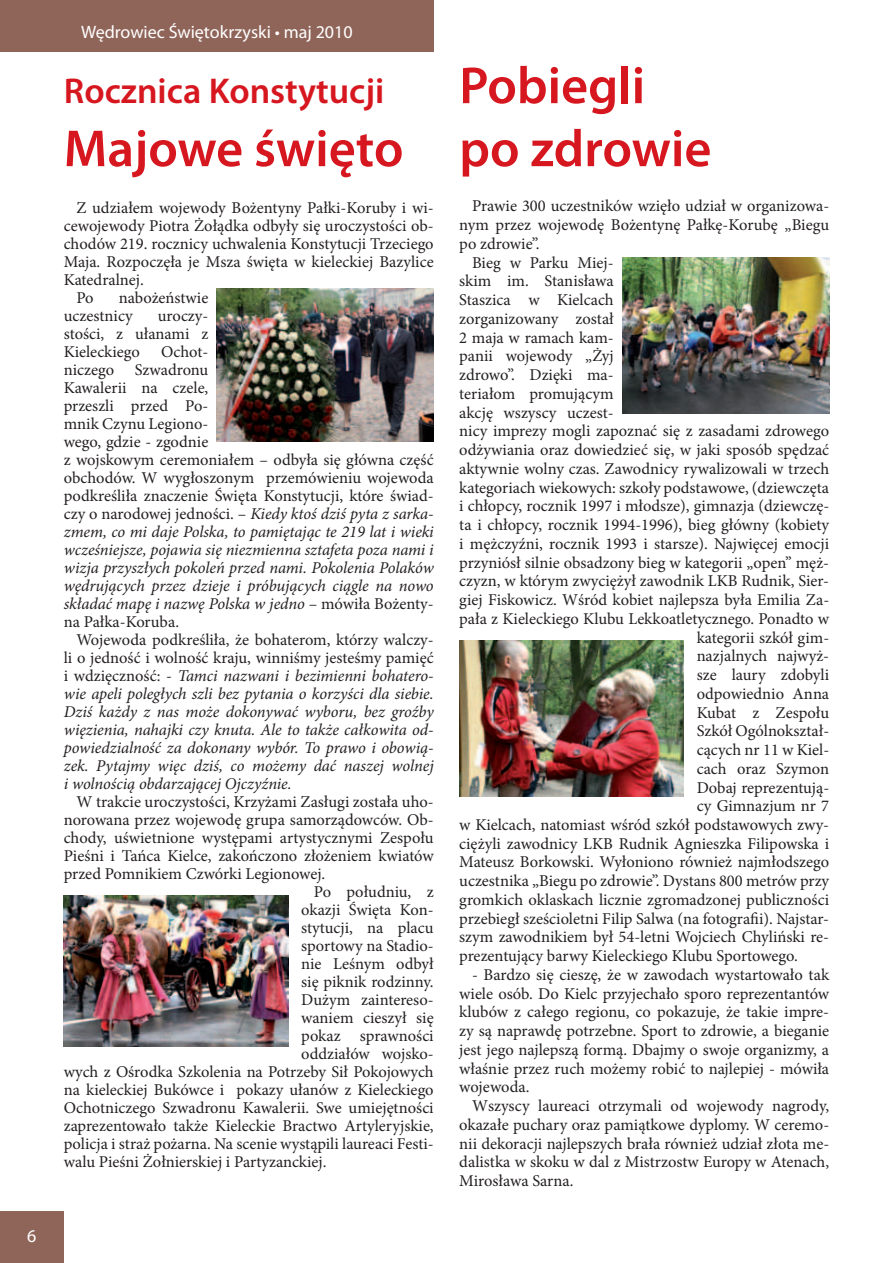
<style>
.page{position:relative;width:893px;height:1263px;background:#fff}
.page>*{position:absolute;margin:0;border:0;box-sizing:border-box;transform-origin:0 0}
.t1{font:600 52.5px/63px "Myriad Pro";color:#d7171f}
.t2{font:600 36px "Myriad Pro";color:#d7171f}
.t3{font:18px "Myriad Pro";color:#fff}
.t4{font:16.5px/18px "Minion Pro";color:#231f20;text-align:justify}
.t5{font:italic 16.5px/18px "Minion Pro";letter-spacing:-.005em;color:#231f20;text-align:justify}
.s1{font-style:italic}
.s2{font-style:normal}
</style>
<div class="page">
<div style="left:0;top:0;width:434px;height:51px;background:#906559"></div>
<div style="left:0;top:1212px;width:64px;height:51px;background:#906559"></div>
<img style="left:217px;top:289px;width:217px;height:153px">
<img style="left:64px;top:895px;width:224px;height:151px">
<img style="left:459px;top:640px;width:225px;height:156px">
<img style="left:622px;top:257px;width:207px;height:156px">
<p class="t3" style="left:27px;top:1225px;width:11px">6</p>
<p class="t3" style="left:81px;top:21px;width:273px">Wędrowiec Świętokrzyski • maj 2010</p>
<h2 class="t2" style="left:64px;top:68px;width:322px">Rocznica Konstytucji</h2>
<h1 class="t1" style="left:64px;top:116px;width:341px">Majowe święto</h1>
<p class="t4" style="left:77px;top:198px;width:359px">Z udziałem wojewody Bożentyny Pałki-Koruby i wi-</p>
<p class="t4" style="left:64px;top:216px;width:371px">cewojewody Piotra Żołądka odbyły się uroczystości ob-</p>
<p class="t4" style="left:64px;top:234px;width:371px">chodów 219. rocznicy uchwalenia Konstytucji Trzeciego</p>
<p class="t4" style="left:64px;top:252px;width:371px">Maja. Rozpoczęła je Msza święta w kieleckiej Bazylice</p>
<p class="t4" style="left:64px;top:270px;width:82px">Katedralnej.</p>
<p class="t4" style="left:77px;top:288px;width:19px">Po</p>
<p class="t4" style="left:64px;top:288px;width:146px;text-indent:55px">nabożeństwie uczestnicy</p>
<p class="t4" style="left:64px;top:306px;width:146px;text-indent:94px">uroczy&shy;stości, z ułanami z Kieleckiego</p>
<p class="t4" style="left:64px;top:342px;width:371px;text-align:left;text-indent:97px">Ochot-<br>niczego Szwadronu<br>Kawalerii na czele,<br>przeszli przed Po-<br>mnik Czynu Legiono-<br>wego, gdzie - zgodnie<br>z wojskowym ceremoniałem – odbyła się główna część obchodów. W wygłoszonym przemówieniu wojewoda podkreśliła znaczenie Święta Konstytucji, które świad&shy;czy o narodowej jedności. – <span class="s1">Kiedy ktoś dziś pyta z sarka&shy;zmem, co mi daje Polska, to pamiętając te 219 lat i wieki wcześniejsze, pojawia się niezmienna sztafeta poza nami i wizja przyszłych pokoleń przed nami. Pokolenia Polaków wędrujących przez dzieje i próbujących ciągle na nowo składać mapę i nazwę Polska w jedno</span> – mówiła Bożenty&shy;na Pałka-Koruba.</p>
<p class="t5" style="left:64px;top:630px;width:371px;text-indent:13px"><span class="s2">Wojewoda podkreśliła, że bohaterom, którzy walczy&shy;li o jedność i wolność kraju, winniśmy jesteśmy pamięć i wdzięczność: -</span> Tamci nazwani i bezimienni bohatero&shy;wie apeli poległych szli bez pytania o korzyści dla siebie.<br>Dziś każdy z nas może dokonywać wyboru, bez groźby więzienia, nahajki czy knuta. Ale to także całkowita od&shy;powiedzialność za dokonany wybór. To prawo i obowią&shy;zek. Pytajmy więc dziś, co możemy dać naszej wolnej i wolnością obdarzającej Ojczyźnie.</p>
<p class="t4" style="left:77px;top:792px;width:359px">W trakcie uroczystości, Krzyżami Zasługi została uho-</p>
<p class="t4" style="left:64px;top:810px;width:371px">norowana przez wojewodę grupa samorządowców. Ob-</p>
<p class="t4" style="left:64px;top:828px;width:371px">chody, uświetnione występami artystycznymi Zespołu</p>
<p class="t4" style="left:64px;top:846px;width:371px">Pieśni i Tańca Kielce, zakończono złożeniem kwiatów</p>
<p class="t4" style="left:64px;top:864px;width:263px">przed Pomnikiem Czwórki Legionowej.</p>
<p class="t4" style="left:314px;top:882px;width:121px">Po południu, z</p>
<p class="t4" style="left:301px;top:900px;width:134px">okazji Święta Kon-</p>
<p class="t4" style="left:301px;top:918px;width:134px">stytucji, na placu</p>
<p class="t4" style="left:301px;top:936px;width:134px">sportowy na Stadio-</p>
<p class="t4" style="left:301px;top:954px;width:134px">nie Leśnym odbył</p>
<p class="t4" style="left:301px;top:972px;width:134px">się piknik rodzinny.</p>
<p class="t4" style="left:301px;top:990px;width:134px">Dużym zaintereso-</p>
<p class="t4" style="left:301px;top:1008px;width:134px">waniem cieszył się</p>
<p class="t4" style="left:301px;top:1026px;width:134px">pokaz sprawności</p>
<p class="t4" style="left:301px;top:1044px;width:134px">oddziałów wojsko-</p>
<p class="t4" style="left:64px;top:1062px;width:371px">wych z Ośrodka Szkolenia na Potrzeby Sił Pokojowych</p>
<p class="t4" style="left:64px;top:1080px;width:371px">na kieleckiej Bukówce i pokazy ułanów z Kieleckiego</p>
<p class="t4" style="left:64px;top:1098px;width:371px">Ochotniczego Szwadronu Kawalerii. Swe umiejętności</p>
<p class="t4" style="left:64px;top:1116px;width:371px">zaprezentowało także Kieleckie Bractwo Artyleryjskie,</p>
<p class="t4" style="left:64px;top:1134px;width:371px">policja i straż pożarna. Na scenie wystąpili laureaci Festi-</p>
<p class="t4" style="left:64px;top:1152px;width:264px">walu Pieśni Żołnierskiej i Partyzanckiej.</p>
<h1 class="t1" style="left:459px;top:53px;width:254px">Pobiegli po zdrowie</h1>
<p class="t4" style="left:472px;top:197px;width:359px">Prawie 300 uczestników wzięło udział w organizowa-</p>
<p class="t4" style="left:459px;top:216px;width:371px">nym przez wojewodę Bożentynę Pałkę-Korubę „Biegu</p>
<p class="t4" style="left:459px;top:235px;width:82px">po zdrowie”.</p>
<p class="t4" style="left:472px;top:253px;width:143px">Bieg w Parku Miej-</p>
<p class="t4" style="left:459px;top:272px;width:156px">skim im. Stanisława</p>
<p class="t4" style="left:459px;top:291px;width:156px">Staszica w Kielcach</p>
<p class="t4" style="left:459px;top:310px;width:156px">zorganizowany został</p>
<p class="t4" style="left:459px;top:328px;width:156px">2 maja w ramach kam-</p>
<p class="t4" style="left:459px;top:347px;width:156px">panii wojewody „Żyj</p>
<p class="t4" style="left:459px;top:366px;width:156px">zdrowo”. Dzięki ma-</p>
<p class="t4" style="left:459px;top:385px;width:156px">teriałom promującym</p>
<p class="t4" style="left:459px;top:403px;width:156px">akcję wszyscy uczest-</p>
<p class="t4" style="left:459px;top:422px;width:371px">nicy imprezy mogli zapoznać się z zasadami zdrowego</p>
<p class="t4" style="left:459px;top:441px;width:371px">odżywiania oraz dowiedzieć się, w jaki sposób spędzać</p>
<p class="t4" style="left:459px;top:460px;width:371px">aktywnie wolny czas. Zawodnicy rywalizowali w trzech</p>
<p class="t4" style="left:459px;top:478px;width:371px">kategoriach wiekowych: szkoły podstawowe, (dziewczęta</p>
<p class="t4" style="left:459px;top:497px;width:371px">i chłopcy, rocznik 1997 i młodsze), gimnazja (dziewczę-</p>
<p class="t4" style="left:459px;top:516px;width:371px">ta i chłopcy, rocznik 1994-1996), bieg główny (kobiety</p>
<p class="t4" style="left:459px;top:535px;width:371px">i mężczyźni, rocznik 1993 i starsze). Najwięcej emocji</p>
<p class="t4" style="left:459px;top:553px;width:371px">przyniósł silnie obsadzony bieg w kategorii „open” męż-</p>
<p class="t4" style="left:459px;top:572px;width:371px">czyzn, w którym zwyciężył zawodnik LKB Rudnik, Sier-</p>
<p class="t4" style="left:459px;top:591px;width:371px">giej Fiskowicz. Wśród kobiet najlepsza była Emilia Za-</p>
<p class="t4" style="left:459px;top:610px;width:371px">pała z Kieleckiego Klubu Lekkoatletycznego. Ponadto w</p>
<p class="t4" style="left:697px;top:628px;width:134px">kategorii szkół gim-</p>
<p class="t4" style="left:697px;top:647px;width:134px">nazjalnych najwyż-</p>
<p class="t4" style="left:697px;top:666px;width:134px">sze laury zdobyli</p>
<p class="t4" style="left:697px;top:685px;width:134px">odpowiednio Anna</p>
<p class="t4" style="left:697px;top:703px;width:134px">Kubat z Zespołu</p>
<p class="t4" style="left:697px;top:722px;width:134px">Szkół Ogólnokształ-</p>
<p class="t4" style="left:697px;top:741px;width:134px">cących nr 11 w Kiel-</p>
<p class="t4" style="left:697px;top:759px;width:134px">cach oraz Szymon</p>
<p class="t4" style="left:697px;top:778px;width:134px">Dobaj reprezentują-</p>
<p class="t4" style="left:697px;top:797px;width:134px">cy Gimnazjum nr 7</p>
<p class="t4" style="left:459px;top:816px;width:371px">w Kielcach, natomiast wśród szkół podstawowych zwy-</p>
<p class="t4" style="left:459px;top:834px;width:371px">ciężyli zawodnicy LKB Rudnik Agnieszka Filipowska i</p>
<p class="t4" style="left:459px;top:853px;width:371px">Mateusz Borkowski. Wyłoniono również najmłodszego</p>
<p class="t4" style="left:459px;top:872px;width:371px">uczestnika „Biegu po zdrowie”. Dystans 800 metrów przy</p>
<p class="t4" style="left:459px;top:891px;width:371px">gromkich oklaskach licznie zgromadzonej publiczności</p>
<p class="t4" style="left:459px;top:909px;width:371px">przebiegł sześcioletni Filip Salwa (na fotografii). Najstar-</p>
<p class="t4" style="left:459px;top:928px;width:371px">szym zawodnikiem był 54-letni Wojciech Chyliński re-</p>
<p class="t4" style="left:459px;top:947px;width:340px">prezentujący barwy Kieleckiego Klubu Sportowego.</p>
<p class="t4" style="left:459px;top:965px;width:371px;line-height:18.8px;text-indent:13px">- Bardzo się cieszę, że w zawodach wystartowało tak wiele osób. Do Kielc przyjechało sporo reprezentantów klubów z całego regionu, co pokazuje, że takie impre&shy;zy są naprawdę potrzebne. Sport to zdrowie, a bieganie jest jego najlepszą formą. Dbajmy o swoje organizmy, a właśnie przez ruch możemy robić to najlepiej - mówiła wojewoda.</p>
<p class="t4" style="left:459px;top:1096px;width:371px;line-height:18.8px;text-indent:13px">Wszyscy laureaci otrzymali od wojewody nagrody, okazałe puchary oraz pamiątkowe dyplomy. W ceremo&shy;nii dekoracji najlepszych brała również udział złota me&shy;dalistka w skoku w dal z Mistrzostw Europy w Atenach, Mirosława Sarna.</p>
</div>
